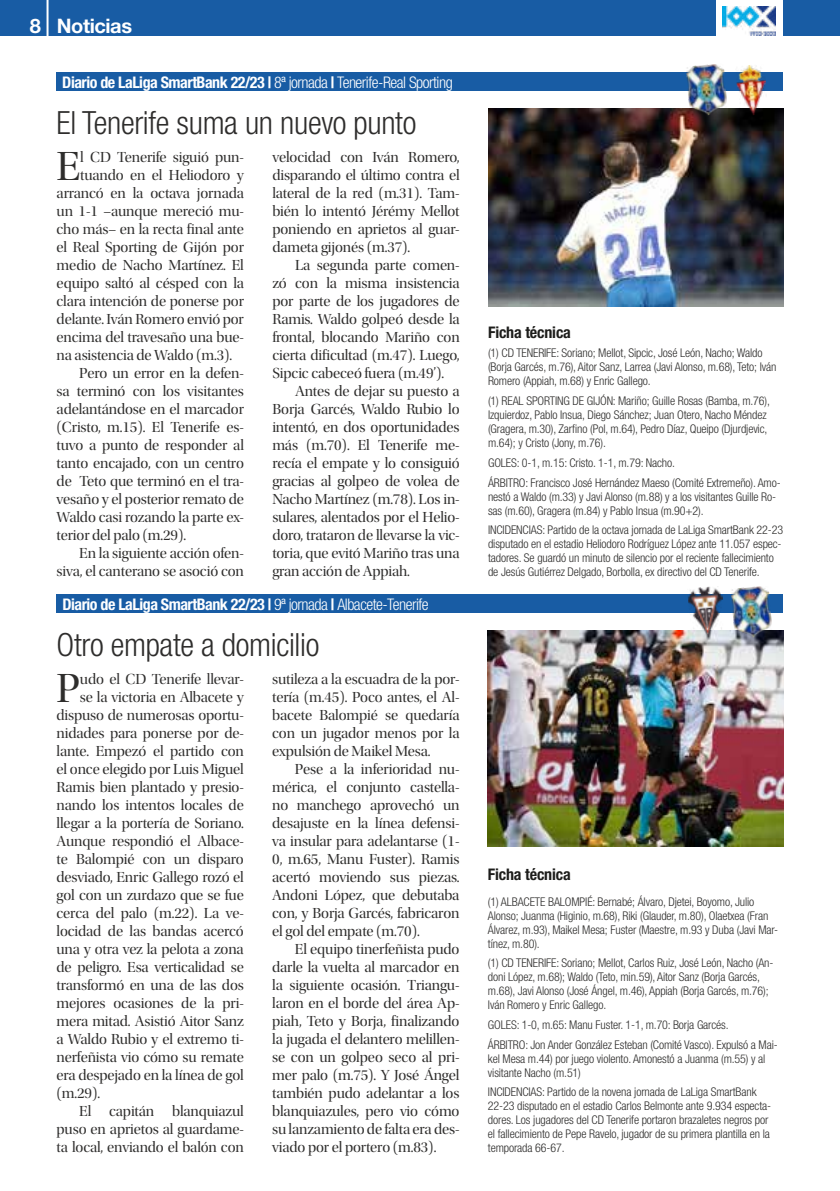
<style>
.page{position:relative;width:840px;height:1191px;background:#fff}
.page>*{position:absolute;margin:0;border:0;box-sizing:border-box;transform-origin:0 0}
.t1{font:42.4px "Utopia Std Disp";color:#2e2d2c}
.t2{font:300 condensed 32px "Helvetica Neue";letter-spacing:-.01em;color:#2e2d2c}
.t3{font:700 20px "Helvetica Neue";letter-spacing:-.02em;color:#fff}
.t4{font:700 condensed 16px "Helvetica Neue";letter-spacing:-.03em;color:#fff}
.t5{font:700 condensed 16px "Helvetica Neue";letter-spacing:-.01em;color:#1d1d1b}
.t6{font:15.2px/18px "Utopia Std Disp";letter-spacing:-.01em;color:#2e2d2c;text-align:justify}
.t7{font:300 condensed 12px/14px "Helvetica Neue";letter-spacing:-.01em;color:#2e2d2c}
.s1{font-weight:300}
</style>
<div class="page">
<div style="left:0;top:0;width:839px;height:36px;background:#185ca4"></div>
<hr style="left:839px;top:0;width:1px;height:36px;background:#185ca4">
<hr style="left:46px;top:0;width:2px;height:37px;background:#fff">
<div style="left:715px;top:0;width:66px;height:37px;background:#fff"></div>
<img style="left:722px;top:7px;width:53px;height:29px">
<div style="left:57px;top:72px;width:725px;height:18px;background:#185ca4"></div>
<div style="left:57px;top:594px;width:725px;height:18px;background:#185ca4"></div>
<img style="left:488px;top:108px;width:294px;height:198px">
<img style="left:487px;top:630px;width:295px;height:216px">
<img style="left:685px;top:64px;width:42px;height:53px">
<img style="left:686px;top:586px;width:39px;height:53px">
<img style="left:734px;top:65px;width:34px;height:51px">
<img style="left:730px;top:586px;width:42px;height:53px">
<h3 class="t3" style="left:30px;top:14px;width:104px">8 Noticias</h3>
<p class="t4" style="left:62px;top:72px;width:392px">Diario de LaLiga SmartBank 22/23 | <span class="s1">8ª jornada</span> | <span class="s1">Tenerife-Real Sporting</span></p>
<h2 class="t2" style="left:57px;top:104px;width:361px">El Tenerife suma un nuevo punto</h2>
<h1 class="t1" style="left:57px;top:144px;width:26px">E</h1>
<p class="t6" style="left:80px;top:148px;width:165px">l CD Tenerife siguió pun-</p>
<p class="t6" style="left:80px;top:166px;width:165px">tuando en el Heliodoro y</p>
<p class="t6" style="left:57px;top:184px;width:189px">arrancó en la octava jornada</p>
<p class="t6" style="left:57px;top:202px;width:189px">un 1-1 –aunque mereció mu-</p>
<p class="t6" style="left:57px;top:220px;width:189px">cho más– en la recta final ante</p>
<p class="t6" style="left:57px;top:238px;width:189px">el Real Sporting de Gijón por</p>
<p class="t6" style="left:57px;top:256px;width:189px">medio de Nacho Martínez. El</p>
<p class="t6" style="left:57px;top:274px;width:189px">equipo saltó al césped con la</p>
<p class="t6" style="left:57px;top:292px;width:189px">clara intención de ponerse por</p>
<p class="t6" style="left:57px;top:310px;width:189px">delante. Iván Romero envió por</p>
<p class="t6" style="left:57px;top:328px;width:189px">encima del travesaño una bue-</p>
<p class="t6" style="left:57px;top:346px;width:177px">na asistencia de Waldo (m.3).</p>
<p class="t6" style="left:79px;top:364px;width:166px">Pero un error en la defen-</p>
<p class="t6" style="left:57px;top:382px;width:189px">sa terminó con los visitantes</p>
<p class="t6" style="left:57px;top:400px;width:189px">adelantándose en el marcador</p>
<p class="t6" style="left:57px;top:418px;width:189px">(Cristo, m.15). El Tenerife es-</p>
<p class="t6" style="left:57px;top:436px;width:189px">tuvo a punto de responder al</p>
<p class="t6" style="left:57px;top:454px;width:189px">tanto encajado, con un centro</p>
<p class="t6" style="left:57px;top:472px;width:189px">de Teto que terminó en el tra-</p>
<p class="t6" style="left:57px;top:490px;width:189px">vesaño y el posterior remato de</p>
<p class="t6" style="left:57px;top:508px;width:189px">Waldo casi rozando la parte ex-</p>
<p class="t6" style="left:57px;top:526px;width:131px">terior del palo (m.29).</p>
<p class="t6" style="left:79px;top:544px;width:166px">En la siguiente acción ofen-</p>
<p class="t6" style="left:57px;top:562px;width:189px">siva, el canterano se asoció con</p>
<p class="t6" style="left:272px;top:148px;width:189px">velocidad con Iván Romero, disparando el último contra el lateral de la red (m.31). Tam&shy;bién lo intentó Jérémy Mellot poniendo en aprietos al guar&shy;dameta gijonés (m.37).</p>
<p class="t6" style="left:272px;top:256px;width:189px;text-indent:23px">La segunda parte comen&shy;zó con la misma insistencia por parte de los jugadores de Ramis. Waldo golpeó desde la frontal, blocando Mariño con cierta dificultad (m.47). Luego, Sipcic cabeceó fuera (m.49’).</p>
<p class="t6" style="left:272px;top:382px;width:189px;text-indent:23px">Antes de dejar su puesto a Borja Garcés, Waldo Rubio lo intentó, en dos oportunidades más (m.70). El Tenerife me&shy;recía el empate y lo consiguió gracias al golpeo de volea de Nacho Martínez (m.78). Los in&shy;sulares, alentados por el Helio&shy;doro, trataron de llevarse la vic&shy;toria, que evitó Mariño tras una gran acción de Appiah.</p>
<p class="t4" style="left:62px;top:594px;width:367px">Diario de LaLiga SmartBank 22/23 | <span class="s1">9ª jornada</span> | <span class="s1">Albacete-Tenerife</span></p>
<h2 class="t2" style="left:57px;top:626px;width:264px">Otro empate a domicilio</h2>
<h1 class="t1" style="left:57px;top:666px;width:25px">P</h1>
<p class="t6" style="left:80px;top:670px;width:165px">udo el CD Tenerife llevar-</p>
<p class="t6" style="left:80px;top:688px;width:165px">se la victoria en Albacete y</p>
<p class="t6" style="left:57px;top:706px;width:189px">dispuso de numerosas oportu-</p>
<p class="t6" style="left:57px;top:724px;width:189px">nidades para ponerse por de-</p>
<p class="t6" style="left:57px;top:742px;width:189px">lante. Empezó el partido con</p>
<p class="t6" style="left:57px;top:760px;width:189px">el once elegido por Luis Miguel</p>
<p class="t6" style="left:57px;top:778px;width:189px">Ramis bien plantado y presio-</p>
<p class="t6" style="left:57px;top:796px;width:189px">nando los intentos locales de</p>
<p class="t6" style="left:57px;top:814px;width:189px">llegar a la portería de Soriano.</p>
<p class="t6" style="left:57px;top:832px;width:189px">Aunque respondió el Albace-</p>
<p class="t6" style="left:57px;top:850px;width:189px">te Balompié con un disparo</p>
<p class="t6" style="left:57px;top:868px;width:189px">desviado, Enric Gallego rozó el</p>
<p class="t6" style="left:57px;top:886px;width:189px">gol con un zurdazo que se fue</p>
<p class="t6" style="left:57px;top:904px;width:189px">cerca del palo (m.22). La ve-</p>
<p class="t6" style="left:57px;top:922px;width:189px">locidad de las bandas acercó</p>
<p class="t6" style="left:57px;top:940px;width:189px">una y otra vez la pelota a zona</p>
<p class="t6" style="left:57px;top:958px;width:189px">de peligro. Esa verticalidad se</p>
<p class="t6" style="left:57px;top:976px;width:189px">transformó en una de las dos</p>
<p class="t6" style="left:57px;top:994px;width:189px">mejores ocasiones de la pri-</p>
<p class="t6" style="left:57px;top:1012px;width:189px">mera mitad. Asistió Aitor Sanz</p>
<p class="t6" style="left:57px;top:1030px;width:189px">a Waldo Rubio y el extremo ti-</p>
<p class="t6" style="left:57px;top:1048px;width:189px">nerfeñista vio cómo su remate</p>
<p class="t6" style="left:57px;top:1066px;width:189px">era despejado en la línea de gol</p>
<p class="t6" style="left:57px;top:1084px;width:45px">(m.29).</p>
<p class="t6" style="left:79px;top:1102px;width:166px">El capitán blanquiazul</p>
<p class="t6" style="left:57px;top:1120px;width:189px">puso en aprietos al guardame-</p>
<p class="t6" style="left:57px;top:1138px;width:189px">ta local, enviando el balón con</p>
<p class="t6" style="left:272px;top:670px;width:189px">sutileza a la escuadra de la por&shy;tería (m.45). Poco antes, el Al&shy;bacete Balompié se quedaría con un jugador menos por la expulsión de Maikel Mesa.</p>
<p class="t6" style="left:272px;top:760px;width:189px;text-indent:23px">Pese a la inferioridad nu&shy;mérica, el conjunto castella&shy;no manchego aprovechó un desajuste en la línea defensi&shy;va insular para adelantarse (1- 0, m.65, Manu Fuster). Ramis acertó moviendo sus piezas.<br>Andoni López, que debutaba con, y Borja Garcés, fabricaron el gol del empate (m.70).</p>
<p class="t6" style="left:272px;top:940px;width:189px;text-indent:23px">El equipo tinerfeñista pudo darle la vuelta al marcador en la siguiente ocasión. Triangu&shy;laron en el borde del área Ap&shy;piah, Teto y Borja, finalizando la jugada el delantero melillen&shy;se con un golpeo seco al pri&shy;mer palo (m.75). Y José Ángel también pudo adelantar a los blanquiazules, pero vio cómo su lanzamiento de falta era des&shy;viado por el portero (m.83).</p>
<p class="t5" style="left:488px;top:322px;width:84px">Ficha técnica</p>
<p class="t7" style="left:488px;top:346px;width:290px">(1) CD TENERIFE: Soriano; Mellot, Sipcic, José León, Nacho; Waldo (Borja Garcés, m.76), Aitor Sanz, Larrea (Javi Alonso, m.68), Teto; Iván<br>Romero (Appiah, m.68) y Enric Gallego.</p>
<p class="t7" style="left:488px;top:394px;width:283px">(1) REAL SPORTING DE GIJÓN: Mariño; Guille Rosas (Bamba, m.76), Izquierdoz, Pablo Insua, Diego Sánchez; Juan Otero, Nacho Méndez (Gragera, m.30), Zarfino (Pol, m.64), Pedro Díaz, Queipo (Djurdjevic, m.64); y Cristo (Jony, m.76).</p>
<p class="t7" style="left:488px;top:453px;width:294px;line-height:19.6px">GOLES: 0-1, m.15: Cristo. 1-1, m.79: Nacho.<br>ÁRBITRO: Francisco José Hernández Maeso (Comité Extremeño). Amo-</p>
<p class="t7" style="left:488px;top:489px;width:289px">nestó a Waldo (m.33) y Javi Alonso (m.88) y a los visitantes Guille Ro&shy;sas (m.60), Gragera (m.84) y Pablo Insua (m.90+2).</p>
<p class="t7" style="left:488px;top:523px;width:296px">INCIDENCIAS: Partido de la octava jornada de LaLiga SmartBank 22-23 disputado en el estadio Heliodoro Rodríguez López ante 11.057 espec&shy;tadores. Se guardó un minuto de silencio por el reciente fallecimiento de Jesús Gutiérrez Delgado, Borbolla, ex directivo del CD Tenerife.</p>
<p class="t5" style="left:487px;top:865px;width:84px">Ficha técnica</p>
<p class="t7" style="left:487px;top:894px;width:292px">(1) ALBACETE BALOMPIÉ: Bernabé; Álvaro, Djetei, Boyomo, Julio Alonso; Juanma (Higinio, m.68), Riki (Glauder, m.80), Olaetxea (Fran Álvarez, m.93), Maikel Mesa; Fuster (Maestre, m.93 y Duba (Javi Mar&shy;tínez, m.80).</p>
<p class="t7" style="left:487px;top:956px;width:287px">(1) CD TENERIFE: Soriano; Mellot, Carlos Ruiz, José León, Nacho (An&shy;doni López, m.68); Waldo (Teto, min.59), Aitor Sanz (Borja Garcés, m.68), Javi Alonso (José Ángel, m.46), Appiah (Borja Garcés, m.76); Iván Romero y Enric Gallego.</p>
<p class="t7" style="left:487px;top:1015px;width:291px;line-height:19.6px">GOLES: 1-0, m.65: Manu Fuster. 1-1, m.70: Borja Garcés.<br>ÁRBITRO: Jon Ander González Esteban (Comité Vasco). Expulsó a Mai-</p>
<p class="t7" style="left:487px;top:1051px;width:279px">kel Mesa m.44) por juego violento. Amonestó a Juanma (m.55) y al visitante Nacho (m.51)</p>
<p class="t7" style="left:487px;top:1085px;width:284px">INCIDENCIAS: Partido de la novena jornada de LaLiga SmartBank 22-23 disputado en el estadio Carlos Belmonte ante 9.934 especta&shy;dores. Los jugadores del CD Tenerife portaron brazaletes negros por el fallecimiento de Pepe Ravelo, jugador de su primera plantilla en la temporada 66-67.</p>
</div>
